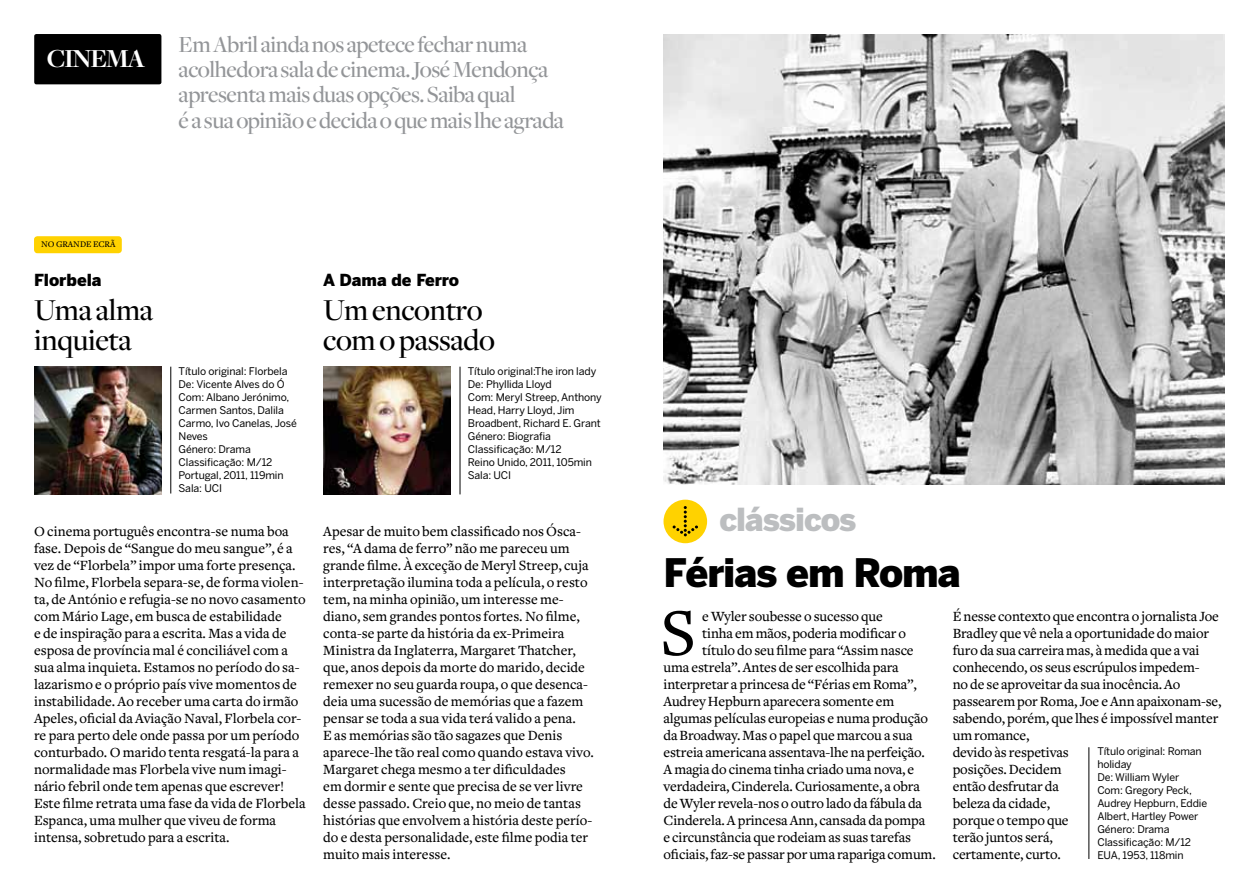
<style>
.page{position:relative;width:1259px;height:893px;background:#fff}
.page>*{position:absolute;margin:0;border:0;box-sizing:border-box;transform-origin:0 0}
.t1{font:500 69px "Freight Text";color:#000}
.t2{font:900 39px "Benton Sans";letter-spacing:-.03em;color:#000}
.t3{font:500 31.5px/30px "Freight Disp";letter-spacing:-.01em;color:#000}
.t4{font:900 31.5px "Benton Sans";color:#bcbec0}
.t5{font:700 27px "Freight Disp";letter-spacing:-.05em;color:#fff}
.t6{font:500 24px/25.5px "Freight Disp";letter-spacing:-.02em;color:#939598}
.t7{font:900 16.5px "Benton Sans";color:#000}
.t8{font:500 14.7px/17px "Freight Text";color:#000}
.t9{font:10.5px/13px "Benton Sans";letter-spacing:-.01em;color:#000}
.t10{font:500 9px "Freight Text";color:#000}
</style>
<div class="page">
<div style="left:34px;top:34px;width:127px;height:50px;background:#000;border-radius:2px"></div>
<img style="left:663px;top:34px;width:562px;height:451px">
<img style="left:323px;top:367px;width:128px;height:127px">
<hr style="left:460px;top:367px;width:1px;height:127px;background:#000">
<img style="left:34px;top:367px;width:128px;height:127px">
<hr style="left:170px;top:367px;width:1px;height:126px;background:#000">
<div style="left:34px;top:236px;width:88px;height:17px;background:#ffd200;border-radius:3px"></div>
<hr style="left:1088px;top:747px;width:1px;height:112px;background:#000">
<div style="left:663px;top:500px;width:44px;height:43px;background:#ffd200;border-radius:50%"></div>
<svg style="left:672px;top:506px;width:26px;height:30px"></svg>
<h3 class="t5" style="left:47px;top:44px;width:100px">cinema</h3>
<h3 class="t6" style="left:179px;top:32px;width:387px">Em Abril ainda nos apetece fechar numa acolhedora sala de cinema. José Mendonça apresenta mais duas opções. Saiba qual<br>é a sua opinião e decida o que mais lhe agrada</h3>
<p class="t10" style="left:41px;top:239px;width:22px">no grande</p>
<p class="t10" style="left:93px;top:239px;width:7px">ecr</p>
<p class="t10" style="left:110px;top:239px;width:5px">ã</p>
<p class="t7" style="left:34px;top:270px;width:69px">Florbela</p>
<h3 class="t3" style="left:34px;top:296px;width:121px">Uma alma inquieta</h3>
<p class="t9" style="left:179px;top:365px;width:120px">Título original: Florbela<br>De: Vicente Alves do Ó<br>Com: Albano Jerónimo,<br>Carmen Santos, Dalila<br>Carmo, Ivo Canelas, José<br>Neves<br>Género: Drama<br>Classificação: M/12<br>Portugal, 2011, 119min<br>Sala: UCI</p>
<p class="t7" style="left:323px;top:270px;width:137px">A Dama de Ferro</p>
<h3 class="t3" style="left:323px;top:296px;width:173px">Um encontro com o passado</h3>
<p class="t9" style="left:468px;top:365px;width:135px">Título original:The iron lady<br>De: Phyllida Lloyd<br>Com: Meryl Streep, Anthony<br>Head, Harry Lloyd, Jim<br>Broadbent, Richard E. Grant<br>Género: Biografia<br>Classificação: M/12<br>Reino Unido, 2011, 105min<br>Sala: UCI</p>
<p class="t8" style="left:34px;top:523px;width:273px">O cinema português encontra-se numa boa fase. Depois de “Sangue do meu sangue”, é a vez de “Florbela” impor uma forte presença.<br>No filme, Florbela separa-se, de forma violen&shy;ta, de António e refugia-se no novo casamento com Mário Lage, em busca de estabilidade<br>e de inspiração para a escrita. Mas a vida de esposa de província mal é conciliável com a sua alma inquieta. Estamos no período do sa&shy;lazarismo e o próprio país vive momentos de instabilidade. Ao receber uma carta do irmão Apeles, oficial da Aviação Naval, Florbela cor&shy;re para perto dele onde passa por um período conturbado. O marido tenta resgatá-la para a normalidade mas Florbela vive num imagi&shy;nário febril onde tem apenas que escrever!<br>Este filme retrata uma fase da vida de Florbela Espanca, uma mulher que viveu de forma intensa, sobretudo para a escrita.</p>
<p class="t8" style="left:323px;top:523px;width:272px">Apesar de muito bem classificado nos Ósca&shy;res, “A dama de ferro” não me pareceu um grande filme. À exceção de Meryl Streep, cuja interpretação ilumina toda a película, o resto tem, na minha opinião, um interesse me&shy;diano, sem grandes pontos fortes. No filme, conta-se parte da história da ex-Primeira Ministra da Inglaterra, Margaret Thatcher, que, anos depois da morte do marido, decide remexer no seu guarda roupa, o que desenca&shy;deia uma sucessão de memórias que a fazem pensar se toda a sua vida terá valido a pena.<br>E as memórias são tão sagazes que Denis aparece-lhe tão real como quando estava vivo.<br>Margaret chega mesmo a ter dificuldades<br>em dormir e sente que precisa de se ver livre desse passado. Creio que, no meio de tantas histórias que envolvem a história deste perío&shy;do e desta personalidade, este filme podia ter muito mais interesse.</p>
<h3 class="t4" style="left:719px;top:500px;width:138px">clássicos</h3>
<h2 class="t2" style="left:663px;top:549px;width:299px">Férias em Roma</h2>
<h1 class="t1" style="left:660px;top:595px;width:37px">S</h1>
<p class="t8" style="left:702px;top:608px;width:182px">e Wyler soubesse o sucesso que</p>
<p class="t8" style="left:702px;top:625px;width:205px">tinha em mãos, poderia modificar o</p>
<p class="t8" style="left:702px;top:642px;width:213px">título do seu filme para “Assim nasce</p>
<p class="t8" style="left:663px;top:659px;width:237px">uma estrela”. Antes de ser escolhida para</p>
<p class="t8" style="left:663px;top:676px;width:255px">interpretar a princesa de “Férias em Roma”,</p>
<p class="t8" style="left:663px;top:693px;width:232px">Audrey Hepburn aparecera somente em</p>
<p class="t8" style="left:663px;top:710px;width:266px">algumas películas europeias e numa produção</p>
<p class="t8" style="left:663px;top:727px;width:250px">da Broadway. Mas o papel que marcou a sua</p>
<p class="t8" style="left:663px;top:744px;width:263px">estreia americana assentava-lhe na perfeição.</p>
<p class="t8" style="left:663px;top:761px;width:252px">A magia do cinema tinha criado uma nova, e</p>
<p class="t8" style="left:663px;top:778px;width:258px">verdadeira, Cinderela. Curiosamente, a obra</p>
<p class="t8" style="left:663px;top:795px;width:260px">de Wyler revela-nos o outro lado da fábula da</p>
<p class="t8" style="left:663px;top:812px;width:263px">Cinderela. A princesa Ann, cansada da pompa</p>
<p class="t8" style="left:663px;top:829px;width:249px">e circunstância que rodeiam as suas tarefas</p>
<p class="t8" style="left:663px;top:846px;width:274px">oficiais, faz-se passar por uma rapariga comum.</p>
<p class="t8" style="left:952px;top:608px;width:270px">É nesse contexto que encontra o jornalista Joe<br>Bradley que vê nela a oportunidade do maior furo da sua carreira mas, à medida que a vai conhecendo, os seus escrúpulos impedem-<br>no de se aproveitar da sua inocência. Ao passearem por Roma, Joe e Ann apaixonam-se, sabendo, porém, que lhes é impossível manter um romance,<br>devido às respetivas<br>posições. Decidem<br>então desfrutar da<br>beleza da cidade,<br>porque o tempo que<br>terão juntos será,<br>certamente, curto.</p>
<p class="t9" style="left:1097px;top:744px;width:111px">Título original: Roman holiday<br>De: William Wyler<br>Com: Gregory Peck,<br>Audrey Hepburn, Eddie<br>Albert, Hartley Power<br>Género: Drama<br>Classificação: M/12<br>EUA, 1953, 118min</p>
</div>
